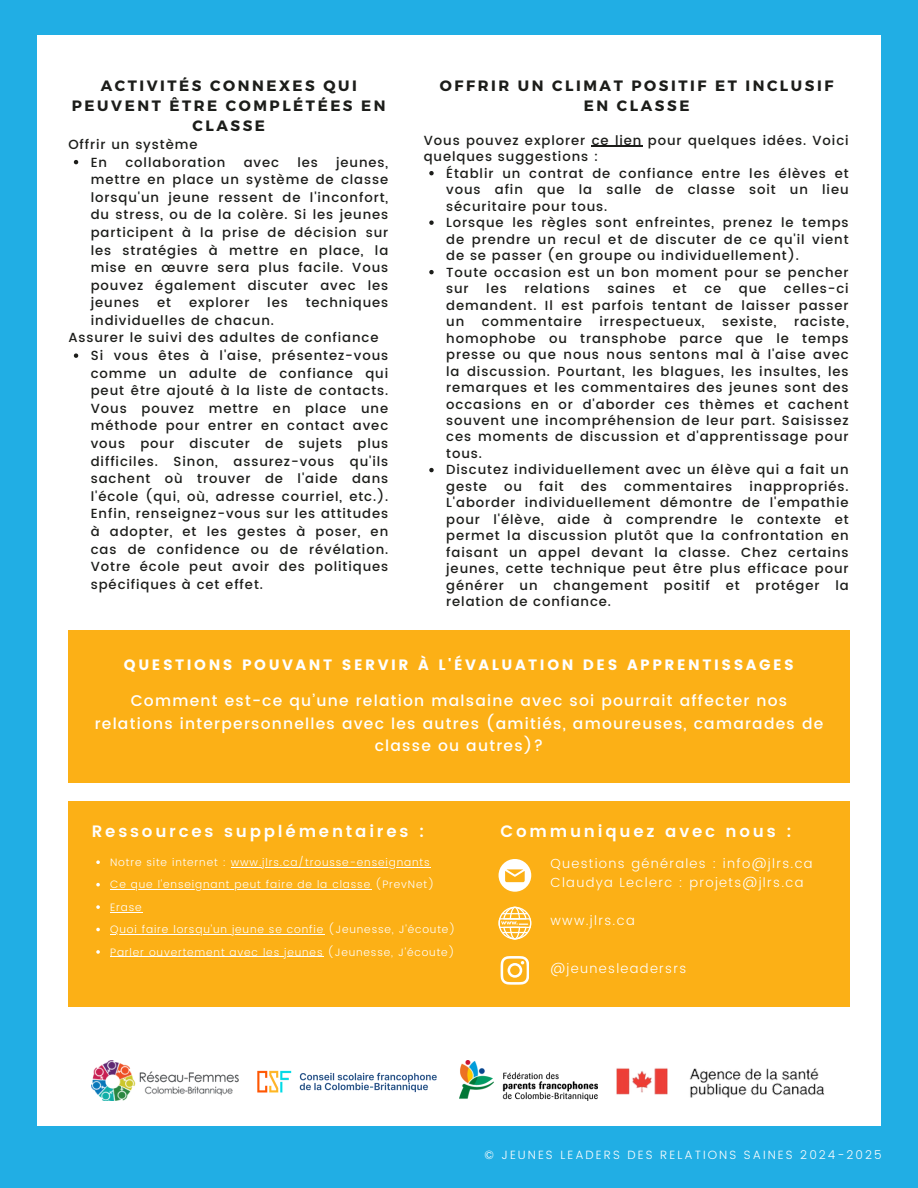
<style>
.page{position:relative;width:918px;height:1188px;background:#21aee4}
.page>*{position:absolute;margin:0;border:0;box-sizing:border-box;transform-origin:0 0}
.t1{font:600 16.5px "Poppins";letter-spacing:.17em;color:#fff}
.t2{font:500 15.45px/22.5px "Poppins";letter-spacing:.08em;color:#fff;text-align:center}
.t3{font:700 15px/20.2px "Montserrat";letter-spacing:.17em;color:#1c1d1a;text-align:center}
.t4{font:15px "Poppins";letter-spacing:.17em;color:#fff}
.t5{font:500 13.2px/16.5px "Poppins";letter-spacing:.07em;color:#1c1d1a;text-align:justify}
.t6{font:300 13.2px/19.8px "Poppins";letter-spacing:.1em;color:#fff}
.t7{font:300 12px "Poppins";letter-spacing:.17em;color:#fff}
.t8{font:300 10.8px/22.5px "Poppins";letter-spacing:.08em;color:#fff}
</style>
<div class="page">
<div style="left:37px;top:35px;width:844px;height:1090px;background:#fff"></div>
<div style="left:68px;top:801px;width:782px;height:205px;background:#fcb016"></div>
<svg style="left:96px;top:860px;width:4px;height:4px"></svg>
<hr style="left:231px;top:867px;width:199px;height:1px;background:#fff">
<svg style="left:96px;top:883px;width:4px;height:3px"></svg>
<hr style="left:110px;top:889px;width:261px;height:1px;background:#fff">
<svg style="left:96px;top:905px;width:4px;height:4px"></svg>
<hr style="left:110px;top:912px;width:33px;height:1px;background:#fff">
<svg style="left:96px;top:928px;width:4px;height:3px"></svg>
<hr style="left:110px;top:934px;width:214px;height:1px;background:#fff">
<svg style="left:96px;top:950px;width:4px;height:4px"></svg>
<hr style="left:110px;top:956px;width:213px;height:1px;background:#fff">
<svg style="left:501px;top:956px;width:28px;height:28px"></svg>
<svg style="left:499px;top:907px;width:32px;height:32px"></svg>
<svg style="left:499px;top:859px;width:32px;height:33px"></svg>
<div style="left:68px;top:631px;width:782px;height:152px;background:#fcb016"></div>
<svg style="left:592px;top:146px;width:50px;height:1px"></svg>
<svg style="left:429px;top:171px;width:5px;height:4px"></svg>
<svg style="left:429px;top:220px;width:5px;height:5px"></svg>
<svg style="left:429px;top:270px;width:5px;height:4px"></svg>
<svg style="left:429px;top:468px;width:5px;height:4px"></svg>
<svg style="left:74px;top:160px;width:4px;height:4px"></svg>
<svg style="left:74px;top:353px;width:4px;height:5px"></svg>
<img style="left:459px;top:1060px;width:138px;height:41px">
<img style="left:616px;top:1068px;width:209px;height:30px">
<img style="left:92px;top:1060px;width:146px;height:41px">
<img style="left:257px;top:1070px;width:180px;height:23px">
<p class="t3" style="left:72px;top:74px;width:315px">ACTIVITÉS CONNEXES QUI<br>PEUVENT ÊTRE COMPLÉTÉES EN<br>CLASSE</p>
<h2 class="t5" style="left:68px;top:136px;width:131px">Offrir un système</h2>
<p class="t5" style="left:91px;top:154px;width:18px">En</p>
<p class="t5" style="left:125px;top:154px;width:102px">collaboration</p>
<p class="t5" style="left:244px;top:154px;width:37px">avec</p>
<p class="t5" style="left:297px;top:154px;width:22px">les</p>
<p class="t5" style="left:91px;top:153px;width:299px;line-height:17.5px;text-indent:245px">jeunes, mettre en place un système de classe lorsqu'un jeune ressent de l'inconfort, du stress, ou de la colère. Si les jeunes participent à la prise de décision sur les stratégies à mettre en place, la mise en œuvre sera plus facile. Vous pouvez également discuter avec les jeunes</p>
<p class="t5" style="left:157px;top:294px;width:15px">et</p>
<p class="t5" style="left:189px;top:294px;width:62px">explorer</p>
<p class="t5" style="left:267px;top:294px;width:22px">les</p>
<p class="t5" style="left:306px;top:294px;width:84px">techniques</p>
<p class="t5" style="left:91px;top:312px;width:185px">individuelles de chacun.</p>
<h5 class="t5" style="left:68px;top:330px;width:312px">Assurer le suivi des adultes de confiance</h5>
<p class="t5" style="left:91px;top:347px;width:299px;line-height:17.5px">Si vous êtes à l'aise, présentez-vous comme un adulte de confiance qui peut être ajouté à la liste de contacts.<br>Vous pouvez mettre en place une méthode pour entrer en contact avec vous pour discuter de sujets plus difficiles. Sinon, assurez-vous qu'ils sachent où trouver de l'aide dans l'école (qui, où, adresse courriel, etc.).<br>Enfin, renseignez-vous sur les attitudes à adopter, et les gestes à poser, en cas de confidence ou de révélation.<br>Votre école peut avoir des politiques spécifiques à cet effet.</p>
<h2 class="t3" style="left:440px;top:74px;width:395px">OFFRIR UN CLIMAT POSITIF ET INCLUSIF<br>EN CLASSE</h2>
<h2 class="t5" style="left:424px;top:132px;width:426px">Vous pouvez explorer ce lien pour quelques idées. Voici quelques suggestions :</h2>
<p class="t5" style="left:446px;top:165px;width:404px">Établir un contrat de confiance entre les élèves et vous afin que la salle de classe soit un lieu sécuritaire pour tous.</p>
<p class="t5" style="left:446px;top:214px;width:404px">Lorsque les règles sont enfreintes, prenez le temps de prendre un recul et de discuter de ce qu'il vient de se passer (en groupe ou individuellement).</p>
<p class="t5" style="left:446px;top:264px;width:404px">Toute occasion est un bon moment pour se pencher sur</p>
<p class="t5" style="left:446px;top:280px;width:404px;text-indent:338px">celles-ci demandent. Il est parfois tentant de laisser passer un</p>
<p class="t5" style="left:486px;top:280px;width:22px">les</p>
<p class="t5" style="left:524px;top:280px;width:67px">relations</p>
<p class="t5" style="left:607px;top:280px;width:49px">saines</p>
<p class="t5" style="left:673px;top:280px;width:15px">et</p>
<p class="t5" style="left:704px;top:280px;width:18px">ce</p>
<p class="t5" style="left:739px;top:280px;width:29px">que</p>
<p class="t5" style="left:446px;top:313px;width:404px;text-indent:348px">raciste, homophobe ou transphobe parce que le temps presse ou que nous nous sentons mal à l'aise avec la discussion. Pourtant, les blagues, les insultes, les remarques et les commentaires des jeunes sont des occasions en or d'aborder ces thèmes et cachent souvent une incompréhension de leur part. Saisissez ces moments de discussion et d'apprentissage pour tous.</p>
<p class="t5" style="left:446px;top:462px;width:404px">Discutez individuellement avec un élève qui a fait un geste</p>
<p class="t5" style="left:482px;top:313px;width:102px">commentaire</p>
<p class="t5" style="left:599px;top:313px;width:107px">irrespectueux,</p>
<p class="t5" style="left:722px;top:313px;width:56px">sexiste,</p>
<p class="t5" style="left:446px;top:478px;width:404px;text-indent:303px">inappropriés.<br>L'aborder individuellement démontre de l'empathie pour l'élève, aide à comprendre le contexte et permet la discussion plutôt que la confrontation en faisant un appel devant la classe. Chez certains jeunes, cette technique peut être plus efficace pour générer un changement positif et protéger la relation de confiance.</p>
<p class="t5" style="left:504px;top:478px;width:19px">ou</p>
<p class="t5" style="left:539px;top:478px;width:26px">fait</p>
<p class="t5" style="left:581px;top:478px;width:27px">des</p>
<p class="t5" style="left:624px;top:478px;width:110px">commentaires</p>
<p class="t4" style="left:124px;top:656px;width:672px">QUESTIONS POUVANT SERVIR À L'ÉVALUATION DES APPRENTISSAGES</p>
<p class="t2" style="left:95px;top:690px;width:730px">Comment est-ce qu’une relation malsaine avec soi pourrait affecter nos relations interpersonnelles avec les autres (amitiés, amoureuses, camarades de classe ou autres)?</p>
<h5 class="t1" style="left:92px;top:821px;width:334px">Ressources supplémentaires :</h5>
<h4 class="t8" style="left:110px;top:851px;width:321px;text-indent:121px">www.jlrs.ca/trousse-enseignants<br>Ce que l'enseignant peut faire de la classe</h4>
<h1 class="t8" style="left:110px;top:851px;width:117px">Notre site internet :</h1>
<p class="t8" style="left:375px;top:873px;width:61px">(PrevNet)</p>
<p class="t8" style="left:110px;top:896px;width:33px">Erase</p>
<h4 class="t8" style="left:110px;top:918px;width:347px">Quoi faire lorsqu'un jeune se confie (Jeunesse, J'écoute)</h4>
<p class="t8" style="left:110px;top:941px;width:346px">Parler ouvertement avec les jeunes (Jeunesse, J'écoute)</p>
<h1 class="t1" style="left:501px;top:821px;width:292px">Communiquez avec nous :</h1>
<h4 class="t6" style="left:550px;top:853px;width:264px">Questions générales : info@jlrs.ca<br>Claudya Leclerc : projets@jlrs.ca</h4>
<p class="t6" style="left:550px;top:911px;width:86px">www.jlrs.ca</p>
<p class="t6" style="left:550px;top:958px;width:137px">@jeunesleadersrs</p>
<p class="t7" style="left:484px;top:1148px;width:399px">© JEUNES LEADERS DES RELATIONS SAINES 2024-2025</p>
</div>
